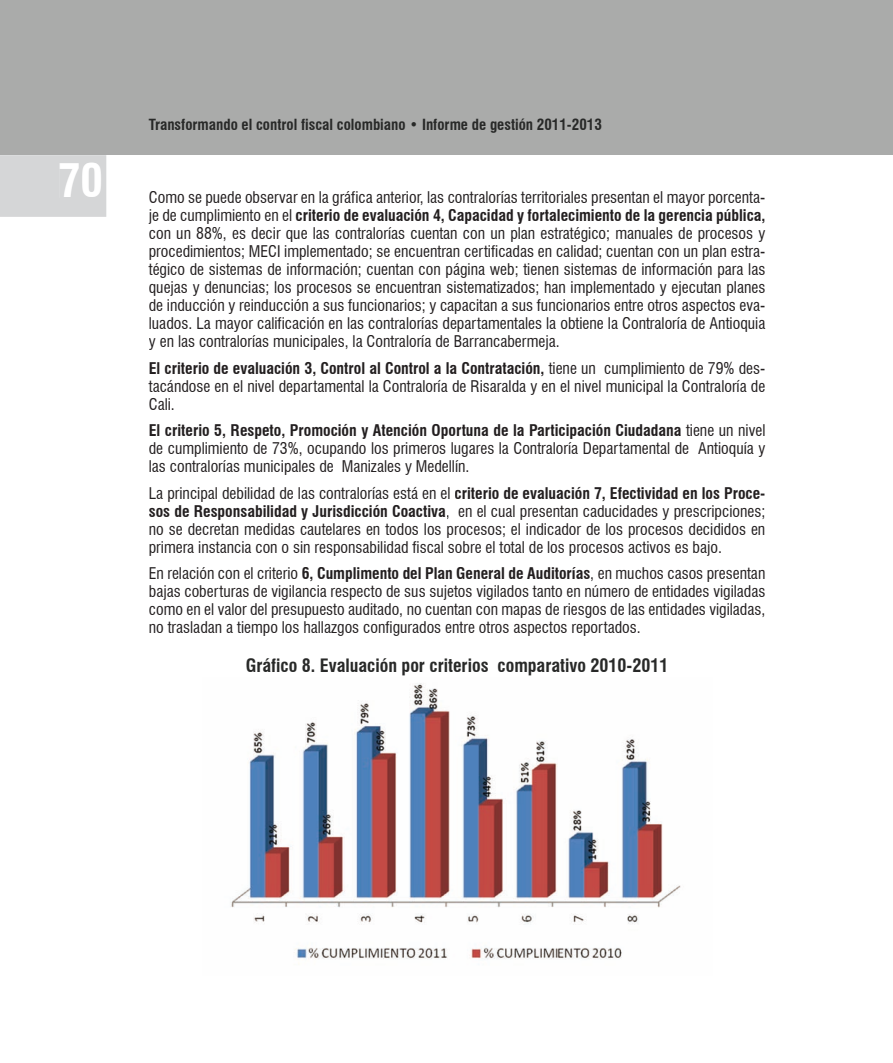
<style>
.page{position:relative;width:893px;height:1063px;background:#fff}
.page>*{position:absolute;margin:0;border:0;box-sizing:border-box;transform-origin:0 0}
.t1{font:700 condensed 45px "Swiss 721 BT";color:#fff}
.t2{font:700 condensed 18px "Swiss 721 BT";color:#282928}
.t3{font:condensed 15.75px/18px "Swiss 721 BT";color:#231f20;text-align:justify}
.t4{font:700 condensed 15px "Swiss 721 BT";color:#282928}
.s1{font-weight:700}
</style>
<div class="page">
<div style="left:0;top:0;width:893px;height:155px;background:#aaabaa"></div>
<div style="left:0;top:155px;width:106px;height:62px;background:#d5d6d7"></div>
<div style="left:60px;top:163px;width:41px;height:35px;background:#d5d6d7"></div>
<img style="left:231px;top:683px;width:450px;height:276px">
<h1 class="t1" style="left:58px;top:154px;width:47px">70</h1>
<p class="t4" style="left:149px;top:115px;width:454px">Transformando el control fiscal colombiano • Informe de gestión 2011-2013</p>
<p class="t3" style="left:149px;top:189px;width:618px">Como se puede observar en la gráfica anterior, las contralorías territoriales presentan el mayor porcenta&shy;je de cumplimiento en el <span class="s1">criterio de evaluación 4, Capacidad y fortalecimiento de la gerencia pública, </span>con un 88%, es decir que las contralorías cuentan con un plan estratégico; manuales de procesos y procedimientos; MECI implementado; se encuentran certificadas en calidad; cuentan con un plan estra&shy;tégico de sistemas de información; cuentan con página web; tienen sistemas de información para las quejas y denuncias; los procesos se encuentran sistematizados; han implementado y ejecutan planes de inducción y reinducción a sus funcionarios; y capacitan a sus funcionarios entre otros aspectos eva&shy;luados. La mayor calificación en las contralorías departamentales la obtiene la Contraloría de Antioquia y en las contralorías municipales, la Contraloría de Barrancabermeja.</p>
<p class="t3" style="left:149px;top:359px;width:618px"><span class="s1">El criterio de evaluación 3, Control al Control a la Contratación,</span> tiene un cumplimiento de 79% des&shy;tacándose en el nivel departamental la Contraloría de Risaralda y en el nivel municipal la Contraloría de Cali.</p>
<p class="t3" style="left:149px;top:422px;width:618px"><span class="s1">El criterio 5, Respeto, Promoción y Atención Oportuna de la Participación Ciudadana</span> tiene un nivel de cumplimiento de 73%, ocupando los primeros lugares la Contraloría Departamental de Antioquía y las contralorías municipales de Manizales y Medellín.</p>
<p class="t3" style="left:149px;top:484px;width:618px">La principal debilidad de las contralorías está en el <span class="s1">criterio de evaluación 7, Efectividad en los Proce&shy;sos de Responsabilidad y Jurisdicción Coactiva</span>, en el cual presentan caducidades y prescripciones; no se decretan medidas cautelares en todos los procesos; el indicador de los procesos decididos en primera instancia con o sin responsabilidad fiscal sobre el total de los procesos activos es bajo.</p>
<p class="t3" style="left:149px;top:565px;width:618px">En relación con el criterio <span class="s1">6, Cumplimento del Plan General de Auditorías</span>, en muchos casos presentan bajas coberturas de vigilancia respecto de sus sujetos vigilados tanto en número de entidades vigiladas como en el valor del presupuesto auditado, no cuentan con mapas de riesgos de las entidades vigiladas, no trasladan a tiempo los hallazgos configurados entre otros aspectos reportados.</p>
<p class="t2" style="left:246px;top:655px;width:424px">Gráfico 8. Evaluación por criterios comparativo 2010-2011</p>
</div>
